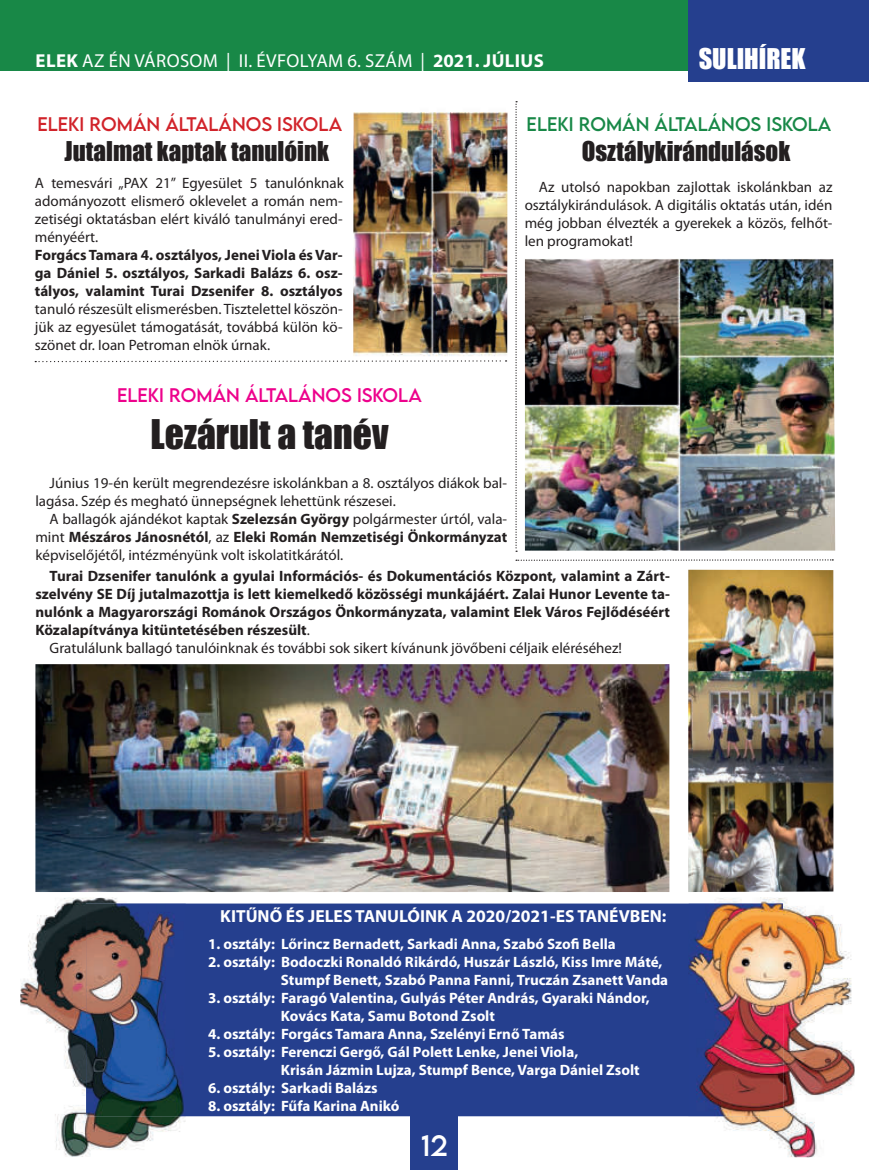
<style>
.page{position:relative;width:869px;height:1170px;background:#fff}
.page>*{position:absolute;margin:0;border:0;box-sizing:border-box;transform-origin:0 0}
.t1{font:37.5px "Impact";color:#231f20}
.t2{font:26.25px "Impact";color:#fff}
.t3{font:26.25px "LEMONMILK";color:#fff}
.t4{font:25px "Impact";color:#231f20}
.t5{font:18.75px "Myriad Pro";letter-spacing:.02em;color:#fff}
.t6{font:700 17.5px "Myriad Pro";color:#fff}
.t7{font:17.5px "LEMONMILK";color:#d1232a}
.t8{font:17.5px "LEMONMILK";color:#ed028c}
.t9{font:17.5px "LEMONMILK";color:#188847}
.t10{font:15px/18px "Myriad Pro";color:#231f20;text-align:justify}
.t11{font:700 15px/18px "Myriad Pro";color:#fff}
.t12{font:700 15px/18px "Myriad Pro";color:#231f20;text-align:justify}
.s1{font-weight:700}
.s2{font-weight:400}
</style>
<div class="page">
<div style="left:0;top:0;width:868px;height:71px;background:#188847"></div>
<div style="left:687px;top:0;width:181px;height:81px;background:#253f8e"></div>
<div style="left:410px;top:1116px;width:48px;height:53px;background:#253f8e"></div>
<div style="left:86px;top:903px;width:696px;height:213px;background:#253f8e"></div>
<svg style="left:516px;top:559px;width:316px;height:2px"></svg>
<img style="left:353px;top:112px;width:154px;height:249px">
<svg style="left:35px;top:359px;width:471px;height:4px"></svg>
<svg style="left:515px;top:101px;width:2px;height:451px"></svg>
<img style="left:524px;top:259px;width:310px;height:291px">
<img style="left:688px;top:569px;width:145px;height:322px">
<img style="left:35px;top:664px;width:634px;height:227px">
<img style="left:20px;top:897px;width:166px;height:259px">
<img style="left:86px;top:903px;width:100px;height:213px">
<img style="left:687px;top:897px;width:167px;height:260px">
<img style="left:687px;top:903px;width:95px;height:213px">
<p class="t5" style="left:36px;top:52px;width:509px"><span class="s1">ELEK</span> AZ ÉN VÁROSOM | II. ÉVFOLYAM 6. SZÁM | <span class="s1">2021. JÚLIUS</span></p>
<h2 class="t2" style="left:698px;top:46px;width:108px">SULIHÍREK</h2>
<p class="t7" style="left:37px;top:114px;width:306px">ELEKI ROMÁN ÁLTALÁNOS ISKOLA</p>
<h3 class="t4" style="left:65px;top:139px;width:266px">Jutalmat kaptak tanulóink</h3>
<p class="t10" style="left:35px;top:175px;width:310px">A temesvári „PAX 21” Egyesület 5 tanulónknak adományozott elismerő oklevelet a román nem&shy;zetiségi oktatásban elért kiváló tanulmányi ered&shy;ményéért.</p>
<p class="t12" style="left:35px;top:246px;width:309px">Forgács Tamara 4. osztályos, Jenei Viola és Var&shy;ga Dániel 5. osztályos, Sarkadi Balázs 6. osz&shy;tályos, valamint Turai Dzsenifer 8. osztályos</p>
<p class="t10" style="left:35px;top:301px;width:309px">tanuló részesült elismerésben. Tisztelettel köszön&shy;jük az egyesület támogatását, továbbá külön kö&shy;szönet dr. Ioan Petroman elnök úrnak.</p>
<p class="t8" style="left:117px;top:386px;width:306px">ELEKI ROMÁN ÁLTALÁNOS ISKOLA</p>
<h1 class="t1" style="left:150px;top:416px;width:239px">Lezárult a tanév</h1>
<p class="t10" style="left:35px;top:474px;width:473px;text-indent:14px">Június 19-én került megrendezésre iskolánkban a 8. osztályos diákok bal&shy;lagása. Szép és megható ünnepségnek lehettünk részesei.</p>
<p class="t10" style="left:35px;top:510px;width:473px;text-indent:14px">A ballagók ajándékot kaptak <span class="s1">Szelezsán György</span> polgármester úrtól, vala&shy;mint <span class="s1">Mészáros Jánosnétól</span>, az <span class="s1">Eleki Román Nemzetiségi Önkormányzat </span>képviselőjétől, intézményünk volt iskolatitkárától.</p>
<p class="t9" style="left:526px;top:115px;width:306px">ELEKI ROMÁN ÁLTALÁNOS ISKOLA</p>
<h3 class="t4" style="left:581px;top:139px;width:210px">Osztálykirándulások</h3>
<p class="t10" style="left:524px;top:178px;width:309px;text-indent:14px">Az utolsó napokban zajlottak iskolánkban az osztálykirándulások. A digitális oktatás után, idén még jobban élvezték a gyerekek a közös, felhőt&shy;len programokat!</p>
<p class="t12" style="left:50px;top:567px;width:621px">Turai Dzsenifer tanulónk a gyulai Információs- és Dokumentációs Központ, valamint a Zárt-</p>
<p class="t12" style="left:35px;top:585px;width:635px">szelvény SE Díj jutalmazottja is lett kiemelkedő közösségi munkájáért. Zalai Hunor Levente ta-</p>
<p class="t12" style="left:35px;top:603px;width:635px">nulónk a Magyarországi Románok Országos Önkormányzata, valamint Elek Város Fejlődéséért</p>
<p class="t12" style="left:35px;top:621px;width:276px">Közalapítványa kitüntetésében részesült<span class="s2">.</span></p>
<p class="t10" style="left:50px;top:640px;width:573px">Gratulálunk ballagó tanulóinknak és további sok sikert kívánunk jövőbeni céljaik eléréséhez!</p>
<p class="t6" style="left:220px;top:907px;width:447px">KITŰNŐ ÉS JELES TANULÓINK A 2020/2021-ES TANÉVBEN:</p>
<p class="t11" style="left:208px;top:935px;width:409px">1. osztály: Lőrincz Bernadett, Sarkadi Anna, Szabó Szofi Bella</p>
<p class="t11" style="left:281px;top:953px;width:388px;text-indent:-73px">2. osztály: Bodoczki Ronaldó Rikárdó, Huszár László, Kiss Imre Máté,<br>Stumpf Benett, Szabó Panna Fanni, Truczán Zsanett Vanda</p>
<p class="t11" style="left:281px;top:989px;width:370px;text-indent:-73px">3. osztály: Faragó Valentina, Gulyás Péter András, Gyaraki Nándor,<br>Kovács Kata, Samu Botond Zsolt</p>
<p class="t11" style="left:208px;top:1025px;width:358px">4. osztály: Forgács Tamara Anna, Szelényi Ernő Tamás</p>
<p class="t11" style="left:281px;top:1043px;width:360px;text-indent:-73px">5. osztály: Ferenczi Gergő, Gál Polett Lenke, Jenei Viola,<br>Krisán Jázmin Lujza, Stumpf Bence, Varga Dániel Zsolt</p>
<p class="t11" style="left:208px;top:1079px;width:171px">6. osztály: Sarkadi Balázs</p>
<p class="t11" style="left:208px;top:1097px;width:193px">8. osztály: Fűfa Karina Anikó</p>
<h2 class="t3" style="left:421px;top:1131px;width:28px">12</h2>
</div>
